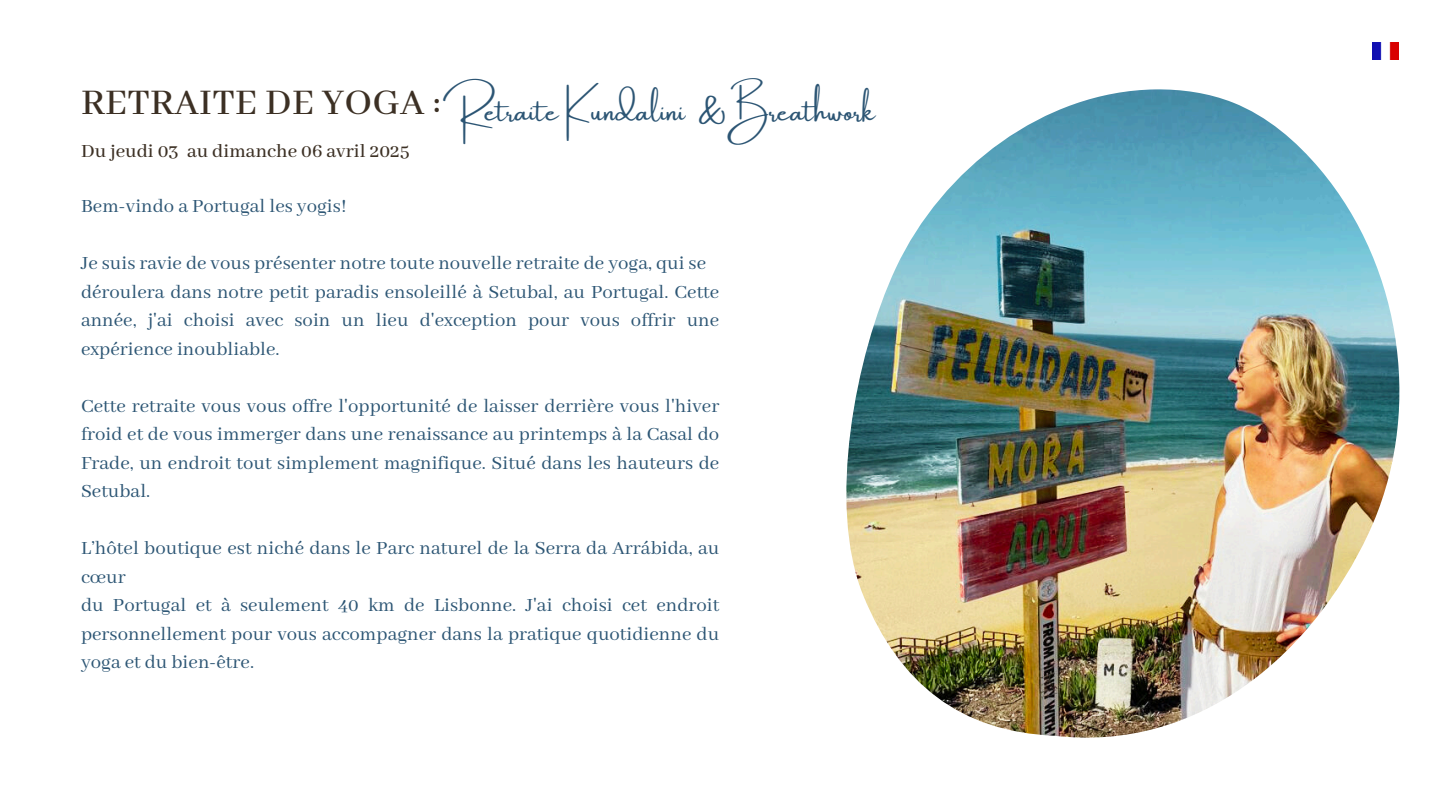
<style>
.page{position:relative;width:1440px;height:810px;background:#fff}
.page>*{position:absolute;margin:0;border:0;box-sizing:border-box;transform-origin:0 0}
.t1{font:500 40.3px "Abhaya Libre";letter-spacing:.005em;color:#3c3024}
.t2{font:27.3px "Amsterdam One";color:#2c5574}
.t3{font:20.7px/28.5px "Abhaya Libre";color:#2c5574;text-align:justify}
.t4{font:500 20.7px "Abhaya Libre";color:#3c3024}
</style>
<div class="page">
<img style="left:846px;top:89px;width:553px;height:648px">
<img style="left:1372px;top:42px;width:27px;height:18px">
<h2 class="t2" style="left:443px;top:96px;width:434px">Retraite Kundalini &amp;Breathwork</h2>
<h1 class="t1" style="left:81px;top:81px;width:361px">RETRAITE DE YOGA :</h1>
<p class="t4" style="left:81px;top:139px;width:330px">Du jeudi 03 au dimanche 06 avril 2025</p>
<p class="t3" style="left:81px;top:193px;width:267px">Bem-vindo a Portugal les yogis!</p>
<h3 class="t3" style="left:81px;top:250px;width:627px">Je suis ravie de vous présenter notre toute nouvelle retraite de yoga, qui se</h3>
<p class="t3" style="left:81px;top:278px;width:640px">déroulera dans notre petit paradis ensoleillé à Setubal, au Portugal. Cette année, j'ai choisi avec soin un lieu d'exception pour vous offrir une expérience inoubliable.</p>
<p class="t3" style="left:81px;top:392px;width:640px">Cette retraite vous vous offre l'opportunité de laisser derrière vous l'hiver froid et de vous immerger dans une renaissance au printemps à la Casal do Frade, un endroit tout simplement magnifique. Situé dans les hauteurs de Setubal.</p>
<p class="t3" style="left:81px;top:535px;width:640px">L’hôtel boutique est niché dans le Parc naturel de la Serra da Arrábida, au cœur</p>
<p class="t3" style="left:81px;top:592px;width:640px">du Portugal et à seulement 40 km de Lisbonne. J'ai choisi cet endroit personnellement pour vous accompagner dans la pratique quotidienne du yoga et du bien-être.</p>
</div>
